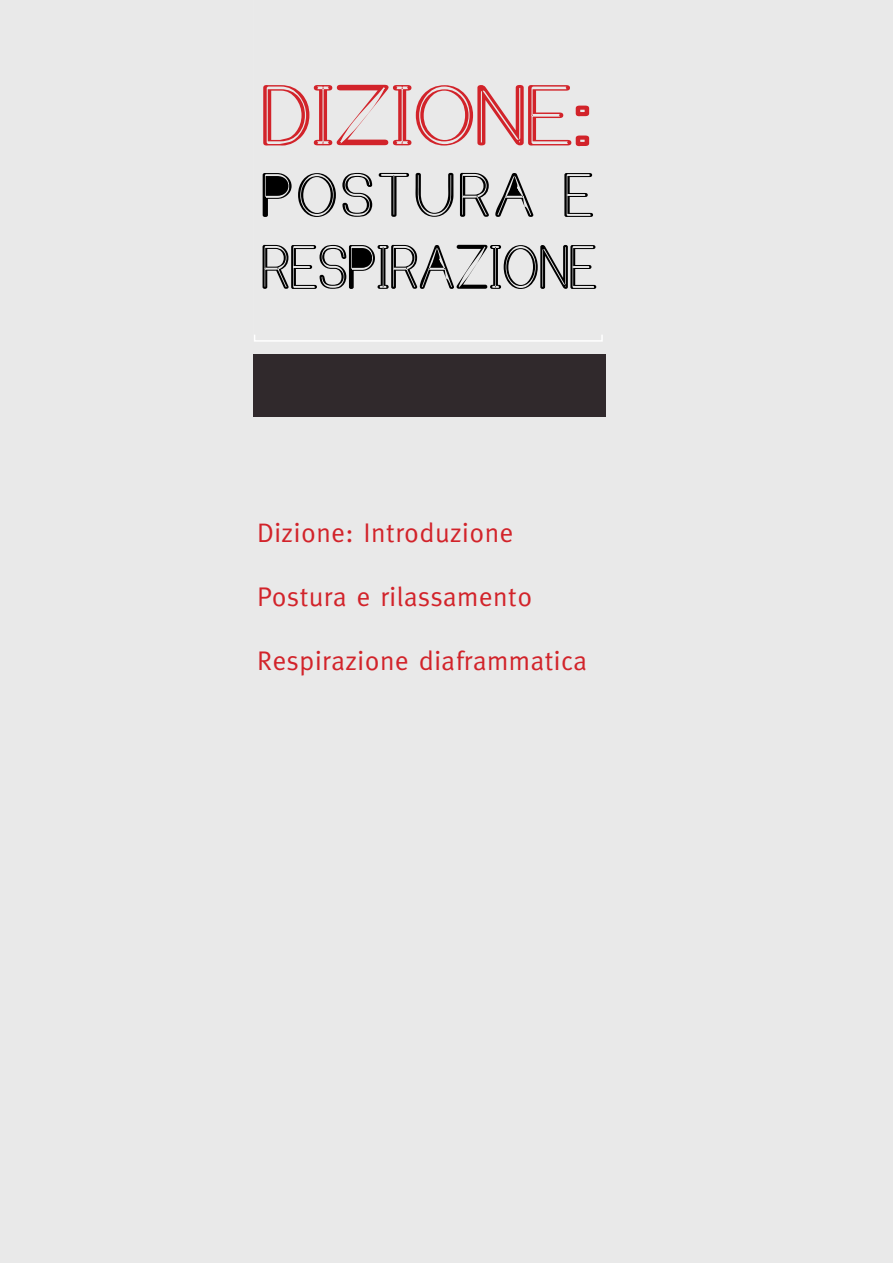
<style>
.page{position:relative;width:893px;height:1263px;background:#e9e9e9}
.page>*{position:absolute;margin:0;border:0;box-sizing:border-box;transform-origin:0 0}
.t1{font:82.5px "Castorgate Messed";letter-spacing:.01em;color:#d2232a;scale:1.1 1}
.t2{font:60px/72px "Castorgate Messed";letter-spacing:.01em;color:#000}
.t3{font:27px "Meta";letter-spacing:.02em;color:#d2232a}
</style>
<div class="page">
<svg style="left:254px;top:335px;width:349px;height:7px"></svg>
<div style="left:254px;top:354px;width:352px;height:63px;background:#30292c"></div>
<h1 class="t1" style="left:261px;top:66px;width:301px">DIZIONE:</h1>
<h2 class="t2" style="left:261px;top:159px;width:337px">POSTURA E<br>RESPIRAZIONE</h2>
<p class="t3" style="left:257px;top:517px;width:258px">Dizione: Introduzione</p>
<p class="t3" style="left:257px;top:581px;width:276px">Postura e rilassamento</p>
<p class="t3" style="left:257px;top:645px;width:331px">Respirazione diaframmatica</p>
</div>
